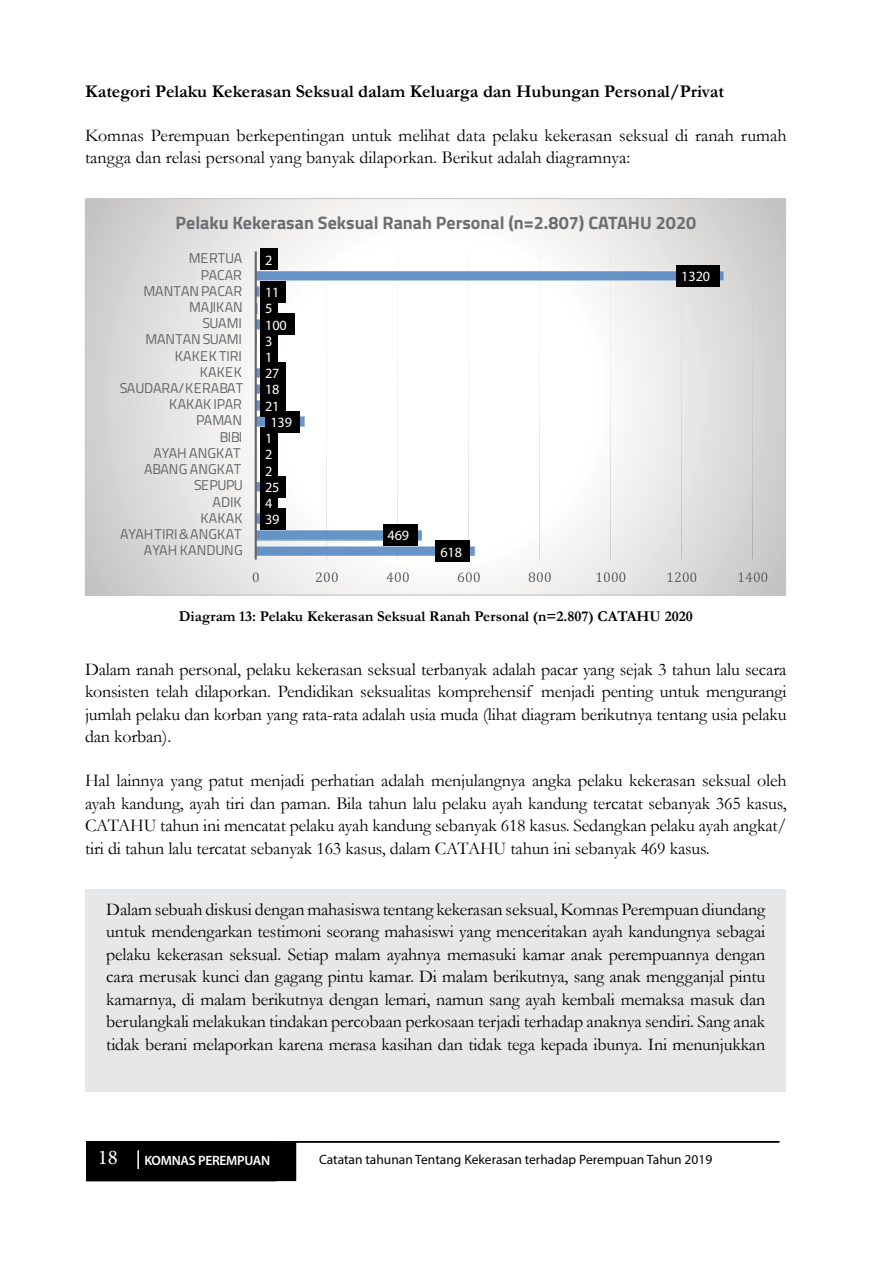
<style>
.page{position:relative;width:893px;height:1263px;background:#fff}
.page>*{position:absolute;margin:0;border:0;box-sizing:border-box;transform-origin:0 0}
.t1{font:21px "Minion Pro";color:#fff}
.t2{font:italic 700 18.9px "Garamond";color:#000}
.t3{font:18px/22.5px "Garamond";letter-spacing:-.01em;color:#000;text-align:justify}
.t4{font:700 18px "Garamond";color:#000}
.t5{font:700 18px "Titillium Web";color:#6d6e71}
.t6{font:700 15px "Garamond";color:#000}
.t7{font:14.25px "Titillium Web";color:#636467}
.t8{font:700 14.25px "Cambria";letter-spacing:-.005em;color:#fff}
.t9{font:13.5px "Myriad Pro";color:#000}
.t10{font:600 13.5px "Myriad Pro";letter-spacing:-.02em;color:#fff}
</style>
<div class="page">
<hr style="left:86px;top:1141px;width:693px;height:1px;background:#000">
<div style="left:87px;top:1143px;width:208px;height:37px;background:#000"></div>
<div style="left:86px;top:1142px;width:210px;height:39px;border:2px solid #000"></div>
<div style="left:86px;top:889px;width:700px;height:203px;background:#e6e7e8"></div>
<svg style="left:81px;top:195px;width:709px;height:403px"></svg>
<svg style="left:87px;top:201px;width:697px;height:393px"></svg>
<svg style="left:326px;top:251px;width:427px;height:309px"></svg>
<div style="left:256px;top:546px;width:219px;height:10px;background:#6793c6"></div>
<div style="left:256px;top:530px;width:166px;height:10px;background:#6793c6"></div>
<svg style="left:258px;top:515px;width:3px;height:7px"></svg>
<svg style="left:258px;top:483px;width:3px;height:7px"></svg>
<svg style="left:258px;top:418px;width:45px;height:7px"></svg>
<svg style="left:258px;top:402px;width:3px;height:7px"></svg>
<svg style="left:258px;top:386px;width:3px;height:6px"></svg>
<svg style="left:258px;top:370px;width:3px;height:6px"></svg>
<svg style="left:258px;top:321px;width:3px;height:7px"></svg>
<div style="left:256px;top:271px;width:468px;height:9px;background:#6894c7"></div>
<div style="left:256px;top:270px;width:468px;height:11px;border:1px solid #fff"></div>
<hr style="left:255px;top:251px;width:2px;height:309px;background:#636467">
<div style="left:435px;top:541px;width:35px;height:21px;background:#000"></div>
<div style="left:383px;top:524px;width:34px;height:22px;background:#000"></div>
<div style="left:261px;top:508px;width:25px;height:22px;background:#000"></div>
<div style="left:261px;top:492px;width:17px;height:21px;background:#000"></div>
<div style="left:261px;top:476px;width:25px;height:21px;background:#000"></div>
<div style="left:261px;top:460px;width:17px;height:21px;background:#000"></div>
<div style="left:261px;top:443px;width:17px;height:22px;background:#000"></div>
<div style="left:261px;top:427px;width:17px;height:21px;background:#000"></div>
<div style="left:266px;top:411px;width:34px;height:21px;background:#000"></div>
<div style="left:261px;top:395px;width:25px;height:21px;background:#000"></div>
<div style="left:261px;top:379px;width:25px;height:21px;background:#000"></div>
<div style="left:261px;top:362px;width:25px;height:22px;background:#000"></div>
<div style="left:261px;top:346px;width:17px;height:21px;background:#000"></div>
<div style="left:261px;top:330px;width:17px;height:21px;background:#000"></div>
<div style="left:261px;top:313px;width:34px;height:22px;background:#000"></div>
<div style="left:261px;top:298px;width:17px;height:21px;background:#000"></div>
<div style="left:261px;top:281px;width:25px;height:22px;background:#000"></div>
<div style="left:676px;top:265px;width:43px;height:21px;background:#000"></div>
<div style="left:261px;top:249px;width:17px;height:21px;background:#000"></div>
<svg style="left:253px;top:572px;width:6px;height:10px"></svg>
<svg style="left:316px;top:572px;width:22px;height:10px"></svg>
<svg style="left:386px;top:572px;width:23px;height:10px"></svg>
<svg style="left:458px;top:572px;width:22px;height:10px"></svg>
<svg style="left:529px;top:572px;width:22px;height:10px"></svg>
<svg style="left:596px;top:572px;width:29px;height:10px"></svg>
<svg style="left:667px;top:572px;width:29px;height:10px"></svg>
<svg style="left:738px;top:572px;width:29px;height:10px"></svg>
<svg style="left:137px;top:1150px;width:2px;height:19px"></svg>
<p class="t4" style="left:85px;top:79px;width:640px">Kategori Pelaku Kekerasan Seksual dalam Keluarga dan Hubungan Personal/Privat</p>
<p class="t3" style="left:85px;top:123px;width:703px">Komnas Perempuan berkepentingan untuk melihat data pelaku kekerasan seksual di ranah rumah tangga dan relasi personal yang banyak dilaporkan. Berikut adalah diagramnya:</p>
<p class="t5" style="left:176px;top:209px;width:522px">Pelaku Kekerasan Seksual Ranah Personal (n=2.807) CATAHU 2020</p>
<p class="t7" style="left:189px;top:248px;width:55px">MERTUA</p>
<p class="t8" style="left:265px;top:251px;width:9px">2</p>
<p class="t7" style="left:201px;top:264px;width:43px">PACAR</p>
<p class="t8" style="left:681px;top:267px;width:30px">1320</p>
<p class="t7" style="left:144px;top:280px;width:100px">MANTANPACAR</p>
<p class="t8" style="left:265px;top:284px;width:16px">11</p>
<p class="t7" style="left:189px;top:297px;width:55px">MAJIKAN</p>
<p class="t8" style="left:265px;top:300px;width:9px">5</p>
<p class="t7" style="left:203px;top:313px;width:41px">SUAMI</p>
<p class="t8" style="left:265px;top:316px;width:23px">100</p>
<p class="t7" style="left:145px;top:329px;width:98px">MANTANSUAMI</p>
<p class="t8" style="left:265px;top:332px;width:9px">3</p>
<p class="t7" style="left:175px;top:345px;width:69px">KAKEK TIRI</p>
<p class="t8" style="left:265px;top:348px;width:9px">1</p>
<p class="t7" style="left:200px;top:361px;width:44px">KAKEK</p>
<p class="t8" style="left:265px;top:365px;width:16px">27</p>
<p class="t7" style="left:120px;top:378px;width:125px">SAUDARA/KERABAT</p>
<p class="t8" style="left:265px;top:381px;width:16px">18</p>
<p class="t7" style="left:169px;top:394px;width:74px">KAKAK IPAR</p>
<p class="t8" style="left:265px;top:397px;width:16px">21</p>
<p class="t7" style="left:196px;top:410px;width:47px">PAMAN</p>
<p class="t8" style="left:270px;top:413px;width:23px">139</p>
<p class="t7" style="left:220px;top:426px;width:24px">BIBI</p>
<p class="t8" style="left:265px;top:429px;width:9px">1</p>
<p class="t7" style="left:154px;top:442px;width:89px">AYAH ANGKAT</p>
<p class="t8" style="left:265px;top:446px;width:9px">2</p>
<p class="t7" style="left:144px;top:459px;width:99px">ABANG ANGKAT</p>
<p class="t8" style="left:265px;top:462px;width:9px">2</p>
<p class="t7" style="left:194px;top:475px;width:51px">SEPUPU</p>
<p class="t8" style="left:265px;top:478px;width:16px">25</p>
<p class="t7" style="left:213px;top:491px;width:30px">ADIK</p>
<p class="t8" style="left:265px;top:494px;width:9px">4</p>
<p class="t7" style="left:200px;top:507px;width:44px">KAKAK</p>
<p class="t8" style="left:265px;top:511px;width:16px">39</p>
<p class="t7" style="left:120px;top:524px;width:123px">AYAHTIRI&amp;ANGKAT</p>
<p class="t8" style="left:387px;top:527px;width:23px">469</p>
<p class="t7" style="left:144px;top:540px;width:100px">AYAH KANDUNG</p>
<p class="t8" style="left:440px;top:543px;width:23px">618</p>
<p class="t6" style="left:179px;top:606px;width:516px">Diagram 13: Pelaku Kekerasan Seksual Ranah Personal (n=2.807) CATAHU 2020</p>
<p class="t3" style="left:85px;top:657px;width:703px">Dalam ranah personal, pelaku kekerasan seksual terbanyak adalah pacar yang sejak 3 tahun lalu secara konsisten telah dilaporkan. Pendidikan seksualitas komprehensif menjadi penting untuk mengurangi jumlah pelaku dan korban yang rata-rata adalah usia muda (lihat diagram berikutnya tentang usia pelaku dan korban).</p>
<p class="t3" style="left:85px;top:769px;width:703px">Hal lainnya yang patut menjadi perhatian adalah menjulangnya angka pelaku kekerasan seksual oleh ayah kandung, ayah tiri dan paman. Bila tahun lalu pelaku ayah kandung tercatat sebanyak 365 kasus, CATAHU tahun ini mencatat pelaku ayah kandung sebanyak 618 kasus. Sedangkan pelaku ayah angkat/ tiri di tahun lalu tercatat sebanyak 163 kasus, dalam CATAHU tahun ini sebanyak 469 kasus.</p>
<p class="t2" style="left:85px;top:676px;width:621px">komprehensif menjadi penting untuk mengurangi jumlah pelaku dan korban</p>
<p class="t3" style="left:106px;top:897px;width:660px">Dalam sebuah diskusi dengan mahasiswa tentang kekerasan seksual, Komnas Perempuan diundang untuk mendengarkan testimoni seorang mahasiswi yang menceritakan ayah kandungnya sebagai pelaku kekerasan seksual. Setiap malam ayahnya memasuki kamar anak perempuannya dengan cara merusak kunci dan gagang pintu kamar. Di malam berikutnya, sang anak mengganjal pintu kamarnya, di malam berikutnya dengan lemari, namun sang ayah kembali memaksa masuk dan berulangkali melakukan tindakan percobaan perkosaan terjadi terhadap anaknya sendiri. Sang anak tidak berani melaporkan karena merasa kasihan dan tidak tega kepada ibunya. Ini menunjukkan</p>
<p class="t1" style="left:98px;top:1143px;width:22px">18</p>
<p class="t10" style="left:144px;top:1152px;width:127px">KOMNAS PEREMPUAN</p>
<p class="t9" style="left:319px;top:1151px;width:395px">Catatan tahunan tentang kekerasan terhadap perempuan tahun 2019</p>
</div>
